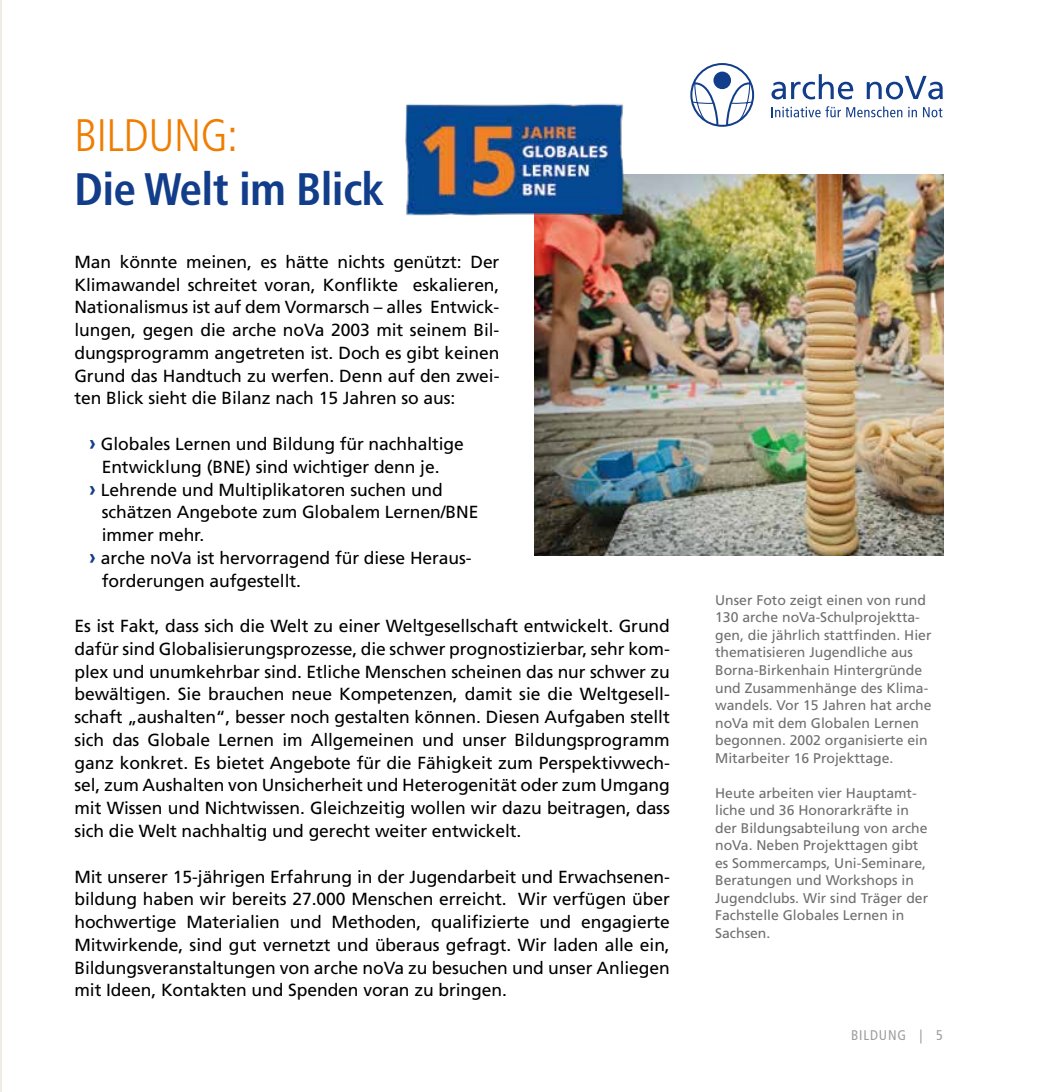
<style>
.page{position:relative;width:1042px;height:1092px;background:#fff}
.page>*{position:absolute;margin:0;border:0;box-sizing:border-box;transform-origin:0 0}
.t1{font:700 condensed 45.5px "Frutiger";letter-spacing:-.015em;color:#123d8a}
.t2{font:300 condensed 45.5px "Frutiger";letter-spacing:-.01em;color:#ef7d00}
.t3{font:17.5px/22.8px "Frutiger";letter-spacing:-.005em;color:#000;text-align:justify}
.t4{font:14px/17.5px "Frutiger";color:#706f6f}
.t5{font:condensed 14px "Frutiger";letter-spacing:.06em;color:#9d9d9c}
.s1{font-weight:700;font-size:21px;color:#123d8a}
</style>
<div class="page">
<svg style="left:692px;top:76px;width:27px;height:49px"></svg>
<svg style="left:725px;top:76px;width:28px;height:50px"></svg>
<div style="left:690px;top:63px;width:64px;height:64px;border:2px solid #123d8a;border-radius:50%"></div>
<div style="left:714px;top:73px;width:16px;height:15px;background:#123d8a;border-radius:50%"></div>
<div style="left:713px;top:72px;width:18px;height:17px;border:2px solid #123d8a;border-radius:50%"></div>
<svg style="left:771px;top:106px;width:131px;height:11px"></svg>
<svg style="left:908px;top:107px;width:9px;height:10px"></svg>
<svg style="left:923px;top:107px;width:19px;height:10px"></svg>
<svg style="left:771px;top:74px;width:82px;height:25px"></svg>
<svg style="left:867px;top:76px;width:76px;height:23px"></svg>
<hr style="left:0;top:0;width:1px;height:1091px;background:#efece4">
<img style="left:534px;top:174px;width:409px;height:381px">
<img style="left:405px;top:103px;width:223px;height:117px">
<h1 class="t2" style="left:74px;top:109px;width:165px">BILDUNG:</h1>
<h1 class="t1" style="left:74px;top:162px;width:312px">Die Welt im Blick</h1>
<p class="t3" style="left:74px;top:250px;width:427px">Man könnte meinen, es hätte nichts genützt: Der Klimawandel schreitet voran, Konflikte eskalieren, Nationalismus ist auf dem Vormarsch – alles Entwick&shy;lungen, gegen die arche noVa 2003 mit seinem Bil&shy;dungsprogramm angetreten ist. Doch es gibt keinen Grund das Handtuch zu werfen. Denn auf den zwei&shy;ten Blick sieht die Bilanz nach 15 Jahren so aus:</p>
<p class="t3" style="left:89px;top:432px;width:376px"><span class="s1">›</span> Globales Lernen und Bildung für nachhaltige</p>
<p class="t3" style="left:102px;top:455px;width:339px">Entwicklung (BNE) sind wichtiger denn je.</p>
<p class="t3" style="left:89px;top:478px;width:355px"><span class="s1">›</span> Lehrende und Multiplikatoren suchen und</p>
<p class="t3" style="left:102px;top:500px;width:378px">schätzen Angebote zum Globalem Lernen/BNE</p>
<p class="t3" style="left:102px;top:523px;width:104px">immer mehr.</p>
<p class="t3" style="left:89px;top:546px;width:384px"><span class="s1">›</span> arche noVa ist hervorragend für diese Heraus-</p>
<p class="t3" style="left:102px;top:569px;width:201px">forderungen aufgestellt.</p>
<p class="t3" style="left:74px;top:614px;width:597px">Es ist Fakt, dass sich die Welt zu einer Weltgesellschaft entwickelt. Grund dafür sind Globalisierungsprozesse, die schwer prognostizierbar, sehr kom&shy;plex und unumkehrbar sind. Etliche Menschen scheinen das nur schwer zu bewältigen. Sie brauchen neue Kompetenzen, damit sie die Weltgesell&shy;schaft „aushalten“, besser noch gestalten können. Diesen Aufgaben stellt sich das Globale Lernen im Allgemeinen und unser Bildungsprogramm ganz konkret. Es bietet Angebote für die Fähigkeit zum Perspektivwech&shy;sel, zum Aushalten von Unsicherheit und Heterogenität oder zum Umgang mit Wissen und Nichtwissen. Gleichzeitig wollen wir dazu beitragen, dass sich die Welt nachhaltig und gerecht weiter entwickelt.</p>
<p class="t3" style="left:74px;top:864px;width:597px">Mit unserer 15-jährigen Erfahrung in der Jugendarbeit und Erwachsenen&shy;bildung haben wir bereits 27.000 Menschen erreicht. Wir verfügen über hochwertige Materialien und Methoden, qualifizierte und engagierte Mitwirkende, sind gut vernetzt und überaus gefragt. Wir laden alle ein, Bildungsveranstaltungen von arche noVa zu besuchen und unser Anliegen mit Ideen, Kontakten und Spenden voran zu bringen.</p>
<p class="t4" style="left:715px;top:591px;width:218px">Unser Foto zeigt einen von rund<br>130 arche noVa-Schulprojektta&shy;gen, die jährlich stattfinden. Hier thematisieren Jugendliche aus<br>Borna-Birkenhain Hintergründe und Zusammenhänge des Klima&shy;wandels. Vor 15 Jahren hat arche noVa mit dem Globalen Lernen begonnen. 2002 organisierte ein<br>Mitarbeiter 16 Projekttage.</p>
<p class="t4" style="left:715px;top:783px;width:214px">Heute arbeiten vier Hauptamt&shy;liche und 36 Honorarkräfte in der Bildungsabteilung von arche noVa. Neben Projekttagen gibt es Sommercamps, Uni-Seminare,<br>Beratungen und Workshops in<br>Jugendclubs. Wir sind Träger der<br>Fachstelle Globales Lernen in<br>Sachsen.</p>
<p class="t5" style="left:851px;top:1027px;width:93px">BILDUNG | 5</p>
</div>
